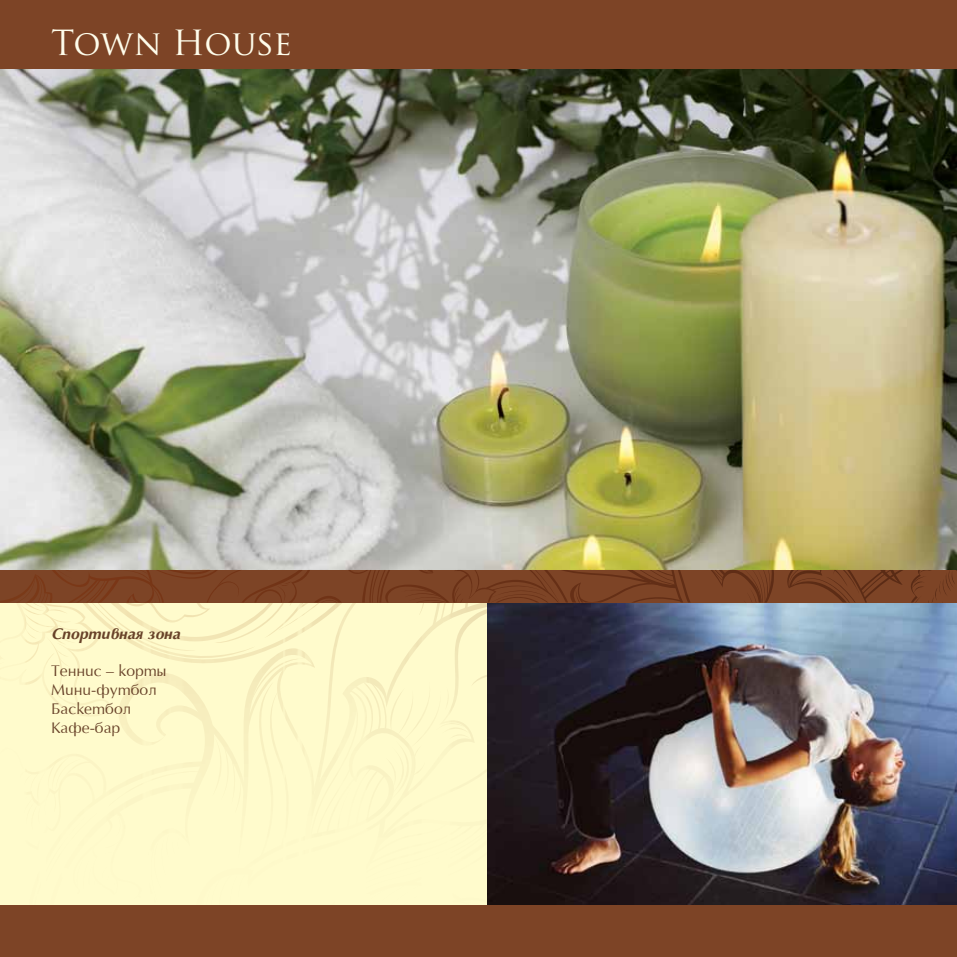
<style>
.page{position:relative;width:957px;height:957px;background:#fff}
.page>*{position:absolute;margin:0;border:0;box-sizing:border-box;transform-origin:0 0}
.t1{font:33.75px "Trajan Pro";letter-spacing:-.005em;color:#fffdeb}
.t2{font:15.75px/18.9px "Ottis Modern Cyr";color:#684229}
.t3{font:italic 700 15.75px "Ottis Modern Cyr";color:#684229}
</style>
<div class="page">
<img style="left:0;top:0;width:957px;height:957px">
<h1 class="t1" style="left:51px;top:22px;width:243px">Town House</h1>
<p class="t3" style="left:51px;top:624px;width:130px">Спортивная зона</p>
<p class="t2" style="left:51px;top:662px;width:115px">Теннис – кортû<br>Мини-футбол<br>Баскетбол<br>Кафе-бар</p>
</div>
